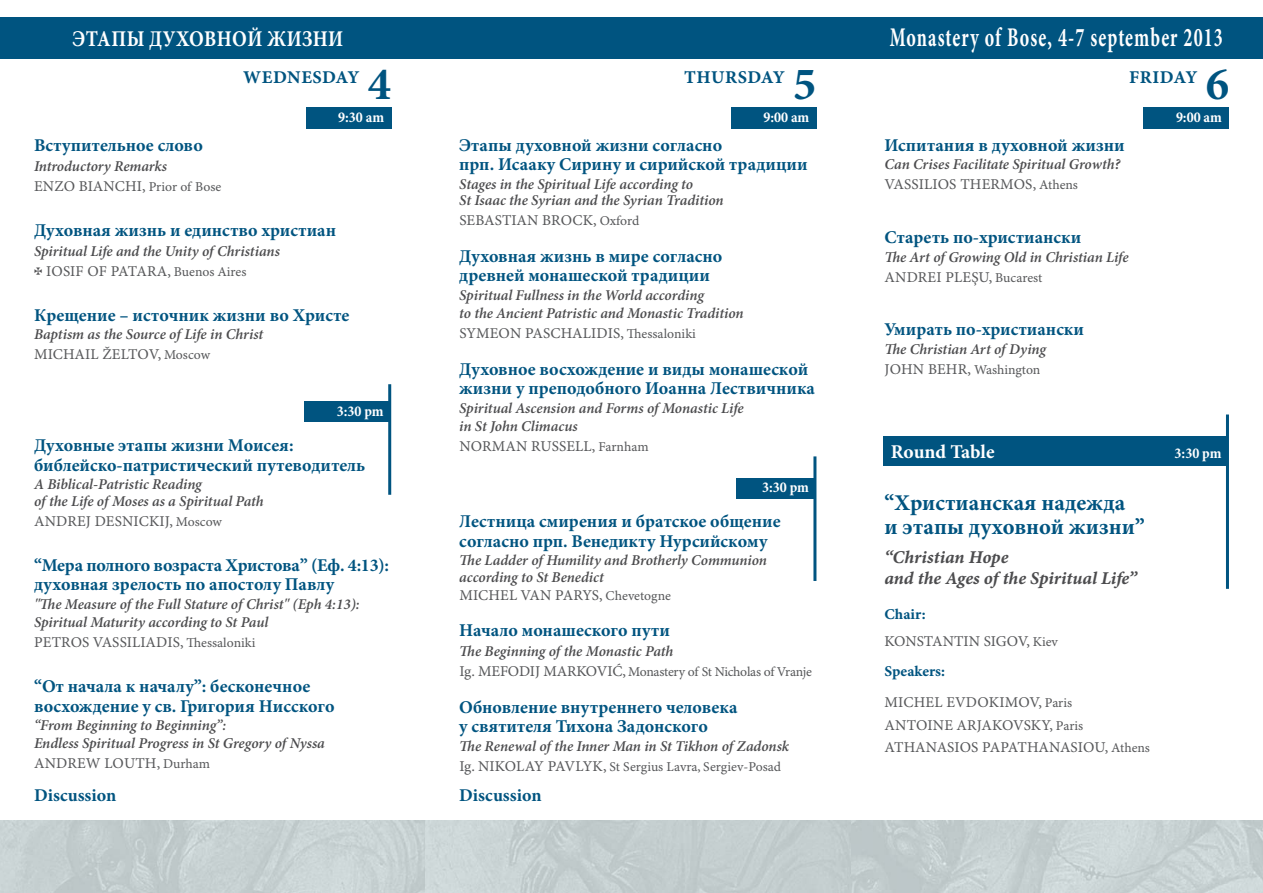
<style>
.page{position:relative;width:1263px;height:893px;background:#fff}
.page>*{position:absolute;margin:0;border:0;box-sizing:border-box;transform-origin:0 0}
.t1{font:700 46.5px "Minion Pro";color:#005480}
.t2{font:700 27px "Minion Pro";letter-spacing:.06em;color:#fff;scale:.67 1}
.t3{font:700 22.5px/24px "Minion Pro";color:#005480}
.t4{font:700 22.5px "Minion Pro";letter-spacing:.015em;color:#fff;scale:.86 1}
.t5{font:700 19.5px "Minion Pro";color:#fff}
.t6{font:700 18px/19.5px "Minion Pro";color:#005480}
.t7{font:18px/21px "Minion Pro Bold It Capt";color:#4c4c4e}
.t8{font:18px "Minion Pro Bold Capt";letter-spacing:.03em;color:#005480}
.t9{font:italic 600 15px/18px "Minion Pro";letter-spacing:-.005em;color:#4c4c4e}
.t10{font:15px/22.5px "Minion Pro Capt";letter-spacing:.01em;color:#58595b}
.t11{font:700 condensed 15px "Minion Pro";color:#fff}
.t12{font:15px "Minion Pro Bold Capt";color:#005480}
.t13{font:13.5px "Minion Pro Capt";letter-spacing:-.01em;color:#58595b}
.s1{font-size:13.5px}
.s2{font-family:"Arial Unicode MS";font-size:14.25px;color:#4c4c4e}
.s3{font-size:15px}
</style>
<div class="page">
<img style="left:0;top:821px;width:1263px;height:72px">
<img style="left:426px;top:821px;width:424px;height:1px">
<div style="left:0;top:17px;width:1263px;height:41px;background:#005480"></div>
<hr style="left:388px;top:384px;width:3px;height:111px;background:#005480">
<div style="left:305px;top:401px;width:85px;height:21px;background:#005480"></div>
<hr style="left:813px;top:456px;width:3px;height:125px;background:#005480">
<div style="left:736px;top:478px;width:79px;height:21px;background:#005480"></div>
<div style="left:306px;top:107px;width:85px;height:22px;background:#005480"></div>
<div style="left:731px;top:107px;width:85px;height:22px;background:#005480"></div>
<div style="left:1144px;top:107px;width:85px;height:22px;background:#005480"></div>
<div style="left:883px;top:436px;width:344px;height:30px;background:#005480"></div>
<hr style="left:1226px;top:414px;width:3px;height:175px;background:#005480">
<h3 class="t4" style="left:72px;top:30px;width:316px">ЭТАПЫ ДУХОВНОЙ ЖИЗНИ</h3>
<h2 class="t2" style="left:890px;top:27px;width:498px">Monastery of Bose, 4-7 september 2013</h2>
<p class="t8" style="left:243px;top:70px;width:118px">WEDNESDAY</p>
<p class="t8" style="left:684px;top:70px;width:102px">THURSDAY</p>
<p class="t8" style="left:1129px;top:70px;width:70px">FRIDAY</p>
<h1 class="t1" style="left:368px;top:66px;width:25px">4</h1>
<h1 class="t1" style="left:793px;top:66px;width:25px">5</h1>
<h1 class="t1" style="left:1206px;top:66px;width:25px">6</h1>
<p class="t11" style="left:338px;top:111px;width:47px">9:30 am</p>
<p class="t11" style="left:763px;top:111px;width:47px">9:00 am</p>
<p class="t11" style="left:1176px;top:111px;width:47px">9:00 am</p>
<p class="t6" style="left:34px;top:137px;width:170px">Вступительное слово</p>
<p class="t9" style="left:34px;top:158px;width:135px">Introductory Remarks</p>
<p class="t10" style="left:34px;top:176px;width:189px">ENZO BIANCHI, <span class="s1">Prior of Bose</span></p>
<p class="t6" style="left:34px;top:222px;width:304px">Духовная жизнь и единство христиан</p>
<p class="t9" style="left:34px;top:244px;width:247px">Spiritual Life and the Unity of Christians</p>
<p class="t10" style="left:34px;top:261px;width:214px"><span class="s2">✠</span> IOSIF OF PATARA, <span class="s1">Buenos Aires</span></p>
<p class="t6" style="left:34px;top:307px;width:317px">Крещение – источник жизни во Христе</p>
<p class="t9" style="left:34px;top:327px;width:231px">Baptism as the Source of Life in Christ</p>
<p class="t10" style="left:34px;top:345px;width:178px">MICHAIL ŽELTOV, <span class="s1">Moscow</span></p>
<p class="t11" style="left:337px;top:406px;width:48px">3:30 pm</p>
<p class="t6" style="left:34px;top:437px;width:333px">Духовные этапы жизни Моисея: библейско-патристический путеводитель</p>
<p class="t9" style="left:34px;top:477px;width:231px;line-height:16.5px">A Biblical-Patristic Reading<br>of the Life of Moses as a Spiritual Path</p>
<p class="t10" style="left:34px;top:511px;width:189px">ANDREJ DESNICKIJ, <span class="s1">Moscow</span></p>
<p class="t6" style="left:34px;top:557px;width:356px">“Мера полного возраста Христова” (Еф. 4:13): духовная зрелость по апостолу Павлу</p>
<p class="t9" style="left:34px;top:596px;width:327px">"The Measure of the Full Stature of Christ" (Eph 4:13):<br>Spiritual Maturity according to St Paul</p>
<p class="t10" style="left:34px;top:632px;width:223px">PETROS VASSILIADIS, <span class="s1">Thessaloniki</span></p>
<p class="t6" style="left:34px;top:678px;width:302px">“От начала к началу”: бесконечное восхождение у св. Григория Нисского</p>
<p class="t9" style="left:34px;top:718px;width:292px">“From Beginning to Beginning”:<br>Endless Spiritual Progress in St Gregory of Nyssa</p>
<p class="t10" style="left:34px;top:754px;width:178px">ANDREW LOUTH, <span class="s1">Durham</span></p>
<p class="t6" style="left:34px;top:787px;width:84px">Discussion</p>
<p class="t6" style="left:459px;top:137px;width:350px">Этапы духовной жизни согласно<br>прп. Исааку Сирину и сирийской традиции</p>
<p class="t9" style="left:459px;top:177px;width:266px;line-height:16.5px">Stages in the Spiritual Life according to<br>St Isaac the Syrian and the Syrian Tradition</p>
<p class="t10" style="left:459px;top:211px;width:182px">SEBASTIAN BROCK, <span class="s1">Oxford</span></p>
<p class="t6" style="left:459px;top:248px;width:265px">Духовная жизнь в мире согласно древней монашеской традиции</p>
<p class="t9" style="left:459px;top:288px;width:286px">Spiritual Fullness in the World according<br>to the Ancient Patristic and Monastic Tradition</p>
<p class="t10" style="left:459px;top:323px;width:238px">SYMEON PASCHALIDIS, <span class="s1">Thessaloniki</span></p>
<p class="t6" style="left:459px;top:361px;width:357px">Духовное восхождение и виды монашеской жизни у преподобного Иоанна Лествичника</p>
<p class="t9" style="left:459px;top:400px;width:286px">Spiritual Ascension and Forms of Monastic Life in St John Climacus</p>
<p class="t10" style="left:459px;top:436px;width:191px">NORMAN RUSSELL, <span class="s1">Farnham</span></p>
<p class="t11" style="left:762px;top:482px;width:48px">3:30 pm</p>
<p class="t6" style="left:459px;top:513px;width:323px">Лестница смирения и братское общение согласно прп. Венедикту Нурсийскому</p>
<p class="t9" style="left:459px;top:553px;width:309px;line-height:16.5px">The Ladder of Humility and Βrotherly Communion according to St Benedict</p>
<p class="t10" style="left:459px;top:585px;width:213px">MICHEL VAN PARYS, <span class="s1">Chevetogne</span></p>
<p class="t6" style="left:459px;top:622px;width:212px">Начало монашеского пути</p>
<p class="t9" style="left:459px;top:644px;width:215px">The Beginning of the Monastic Path</p>
<p class="t13" style="left:459px;top:667px;width:354px"><span class="s3">Ig. MEFODIJ MARKOVIĆ,</span> Monastery of St Nicholas of Vranje</p>
<p class="t6" style="left:459px;top:699px;width:280px">Обновление внутреннего человека у святителя Тихона Задонского</p>
<p class="t9" style="left:459px;top:739px;width:331px">The Renewal of the Inner Man in St Tikhon of Zadonsk</p>
<p class="t13" style="left:459px;top:762px;width:323px"><span class="s3">Ig. NIKOLAY PAVLYK,</span> St Sergius Lavra, Sergiev-Posad</p>
<p class="t6" style="left:459px;top:787px;width:84px">Discussion</p>
<p class="t6" style="left:884px;top:137px;width:242px">Испитания в духовной жизни</p>
<p class="t9" style="left:884px;top:157px;width:237px">Can Crises Facilitate Spiritual Growth?</p>
<p class="t10" style="left:884px;top:175px;width:195px">VASSILIOS THERMOS, <span class="s1">Athens</span></p>
<p class="t6" style="left:884px;top:229px;width:198px">Стареть по-христиански</p>
<p class="t9" style="left:884px;top:249px;width:246px">The Art of Growing Old in Christian Life</p>
<p class="t10" style="left:884px;top:267px;width:159px">ANDREI PLEŞU, <span class="s1">Bucarest</span></p>
<p class="t6" style="left:884px;top:321px;width:201px">Умирать по-христиански</p>
<p class="t9" style="left:884px;top:341px;width:163px">The Christian Art of Dying</p>
<p class="t13" style="left:884px;top:364px;width:157px"><span class="s3">JOHN BEHR,</span> Washington</p>
<h3 class="t5" style="left:891px;top:445px;width:105px">Round Table</h3>
<p class="t11" style="left:1175px;top:448px;width:48px">3:30 pm</p>
<h3 class="t3" style="left:884px;top:492px;width:262px">“Христианская надежда<br>и этапы духовной жизни”</h3>
<p class="t7" style="left:884px;top:548px;width:254px">“Christian Hope<br>and the Ages of the Spiritual Life”</p>
<p class="t12" style="left:884px;top:608px;width:43px">Chair:</p>
<p class="t10" style="left:884px;top:631px;width:175px">KONSTANTIN SIGOV, <span class="s1">Kiev</span></p>
<p class="t12" style="left:884px;top:666px;width:62px">Speakers:</p>
<p class="t10" style="left:884px;top:693px;width:267px">MICHEL EVDOKIMOV, <span class="s1">Paris<br></span>ANTOINE ARJAKOVSKY, <span class="s1">Paris<br></span>ATHANASIOS PAPATHANASIOU, <span class="s1">Athens</span></p>
</div>
